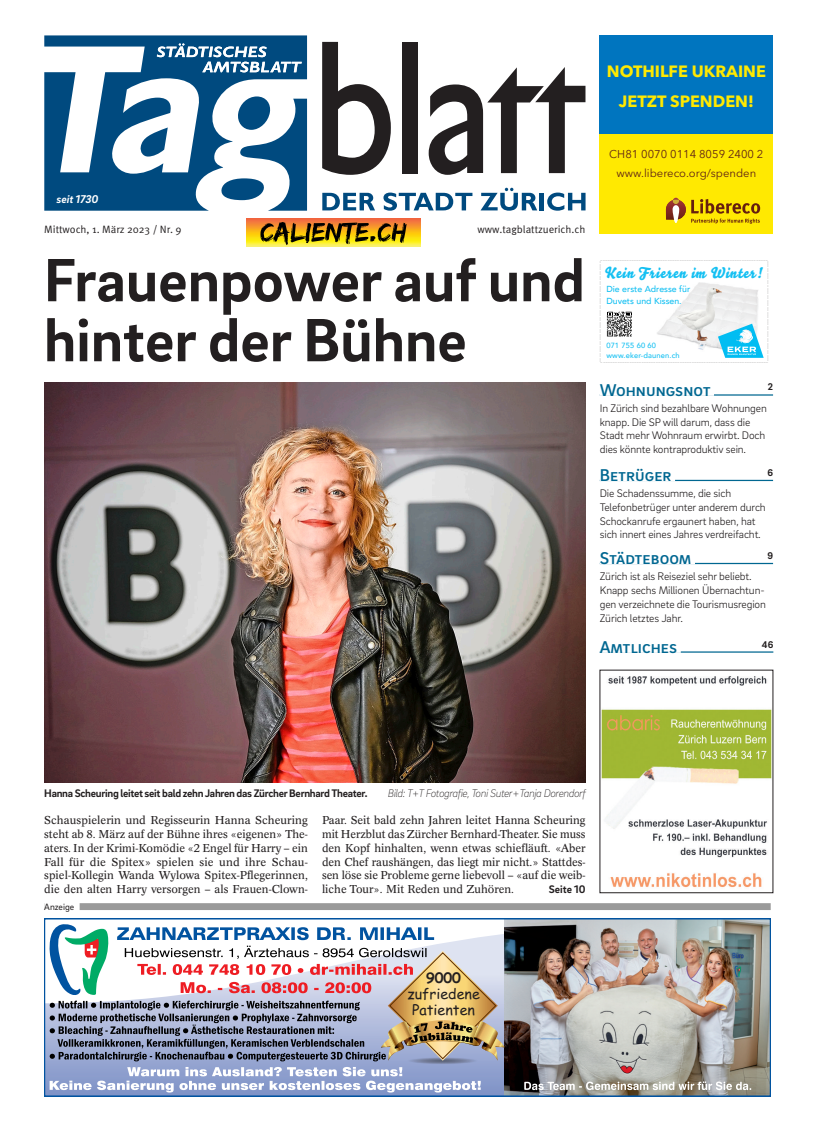
<style>
.page{position:relative;width:815px;height:1134px;background:#fff}
.page>*{position:absolute;margin:0;border:0;box-sizing:border-box;transform-origin:0 0}
.Aufmacher_50p_Master{font:700 62.5px/60px "Brix Sans";color:#231f20}
.Anriss_Boxtitel_Blau{font:500 17.5px "Brix Sans";color:#006791}
.t1{font:700 16.25px/30px "Avenir Next";color:#ffe901;text-align:center}
.t2{font:15px "Bello Script Pro";letter-spacing:.05em;color:#15c0f2}
.t3{font:14.38px/16.1px "Comic Sans MS";color:#231f20;text-align:center}
.t4{font:italic 700 11.62px "Brix Sans";color:#fff}
.Legende_Normal_v_x11{font:italic 200 11.38px "Brix Sans";letter-spacing:-.035em;color:#231f20}
.Grundtext_Master_x08{font:11.25px/13.8px "Concorde Pro";color:#231f20;text-align:justify}
.Anriss_Text_v_x08{font:300 11.25px/13.8px "Brix Sans";letter-spacing:-.01em;color:#231f20}
.Legende_Normal_v_x11-2{font:700 11.25px "Brix Sans";letter-spacing:-.025em;color:#231f20}
.t5{font:11.25px/18.8px "Avenir Next";color:#602316;text-align:center}
.Grundtext_Master_x08-2{font:700 11.25px "Brix Sans";color:#231f20}
.t6{font:10.62px "Meta Pro Norm";color:#231f20}
.Anriss_Seitenzahl_x4{font:700 10px "Brix Sans";color:#231f20}
.t7{font:9.38px "Brix Sans";color:#231f20}
.t8{font:500 8.75px/11.2px "Avenir";color:#15c0f2}
.t9{font:500 7.5px/10px "Avenir";letter-spacing:.02em;color:#15c0f2}
.t10{font:1.88px "Avenir";color:#231f20}
.s1{font-weight:700}
</style>
<div class="page">
<svg style="left:322px;top:193px;width:53px;height:17px"></svg>
<svg style="left:383px;top:193px;width:89px;height:18px"></svg>
<svg style="left:480px;top:188px;width:57px;height:23px"></svg>
<div style="left:539px;top:193px;width:5px;height:17px;background:#004a7f"></div>
<svg style="left:547px;top:193px;width:39px;height:18px"></svg>
<svg style="left:322px;top:42px;width:69px;height:133px"></svg>
<div style="left:402px;top:42px;width:16px;height:131px;background:#231f20"></div>
<svg style="left:429px;top:67px;width:156px;height:108px"></svg>
<svg style="left:44px;top:35px;width:263px;height:176px;fill:#004a7f"></svg>
<svg style="left:220px;top:96px;width:87px;height:115px"></svg>
<svg style="left:140px;top:127px;width:28px;height:30px"></svg>
<svg style="left:157px;top:43px;width:145px;height:29px"></svg>
<img style="left:44px;top:383px;width:542px;height:399px">
<hr style="left:600px;top:651px;width:173px;height:2px;background:#006791">
<svg style="left:600px;top:651px;width:81px;height:2px"></svg>
<hr style="left:600px;top:563px;width:173px;height:1px;background:#006791">
<hr style="left:600px;top:561px;width:95px;height:3px;background:#fff">
<hr style="left:600px;top:480px;width:173px;height:1px;background:#006791">
<hr style="left:600px;top:477px;width:75px;height:4px;background:#fff">
<hr style="left:600px;top:394px;width:173px;height:2px;background:#006791">
<svg style="left:600px;top:394px;width:114px;height:2px"></svg>
<img style="left:602px;top:676px;width:169px;height:212px">
<img style="left:247px;top:218px;width:173px;height:29px">
<img style="left:260px;top:222px;width:147px;height:23px">
<div style="left:44px;top:903px;width:727px;height:7px;background:#9a9a9a"></div>
<div style="left:44px;top:901px;width:36px;height:11px;background:#fff"></div>
<img style="left:44px;top:919px;width:727px;height:177px">
<svg style="left:524px;top:1081px;width:227px;height:9px"></svg>
<img style="left:408px;top:1061px;width:70px;height:3px">
<svg style="left:49px;top:923px;width:456px;height:138px"></svg>
<div style="left:600px;top:35px;width:173px;height:100px;background:#0075bf"></div>
<div style="left:600px;top:135px;width:173px;height:99px;background:#ffe901"></div>
<svg style="left:666px;top:198px;width:94px;height:26px"></svg>
<img style="left:657px;top:282px;width:101px;height:68px">
<img style="left:674px;top:288px;width:47px;height:53px">
<svg style="left:718px;top:324px;width:46px;height:34px"></svg>
<svg style="left:607px;top:312px;width:25px;height:25px"></svg>
<p class="t1" style="left:607px;top:56px;width:161px">NOTHILFE UKRAINE<br>JETZT SPENDEN!</p>
<p class="t4" style="left:57px;top:192px;width:43px">seit 1730</p>
<p class="t6" style="left:44px;top:221px;width:139px">Mittwoch, 1. März 2023 / Nr. 9</p>
<p class="t6" style="left:478px;top:221px;width:110px">www.tagblattzuerich.ch</p>
<p class="Aufmacher_50p_Master" style="left:44px;top:247px;width:542px">Frauenpower auf und hinter der Bühne</p>
<p class="t5" style="left:609px;top:144px;width:156px">CH81 0070 0114 8059 2400 2 www.libereco.org/spenden</p>
<p class="t10" style="left:601px;top:259px;width:169px">——————————————————————————————————————————————————————————————————————</p>
<p class="t10" style="left:767px;top:361px;width:102px;rotate:-90deg">———————————————————————————————— ——————————</p>
<p class="t10" style="left:599px;top:362px;width:102px;rotate:-90deg">——————————————————————————————————— ———————</p>
<p class="t2" style="left:605px;top:261px;width:160px">Kein Frieren im Winter!</p>
<p class="t8" style="left:606px;top:283px;width:85px">Die erste Adresse für<br>Duvets und Kissen.</p>
<p class="t9" style="left:606px;top:339px;width:75px">071 755 60 60 www.eker-daunen.ch</p>
<p class="t10" style="left:600px;top:361px;width:169px">— —————————————————————————————————————————————————————————————————————</p>
<p class="Anriss_Boxtitel_Blau" style="left:600px;top:378px;width:112px">Wohnungsnot</p>
<p class="Anriss_Seitenzahl_x4" style="left:768px;top:380px;width:7px">2</p>
<p class="Anriss_Text_v_x08" style="left:600px;top:401px;width:169px">In Zürich sind bezahlbare Wohnungen knapp. Die SP will darum, dass die Stadt mehr Wohnraum erwirbt. Doch dies könnte kontraproduktiv sein.</p>
<p class="Anriss_Boxtitel_Blau" style="left:600px;top:464px;width:73px">Betrüger</p>
<p class="Anriss_Seitenzahl_x4" style="left:767px;top:466px;width:7px">6</p>
<p class="Anriss_Text_v_x08" style="left:600px;top:486px;width:168px">Die Schadenssumme, die sich Telefonbetrüger unter anderem durch Schockanrufe ergaunert haben, hat sich innert eines Jahres verdreifacht.</p>
<p class="Anriss_Boxtitel_Blau" style="left:600px;top:547px;width:93px">Städteboom</p>
<p class="Anriss_Seitenzahl_x4" style="left:767px;top:549px;width:7px">9</p>
<p class="Anriss_Text_v_x08" style="left:600px;top:569px;width:168px">Zürich ist als Reiseziel sehr beliebt.<br>Knapp sechs Millionen Übernachtun&shy;gen verzeichnete die Tourismusregion Zürich letztes Jahr.</p>
<p class="Anriss_Boxtitel_Blau" style="left:600px;top:635px;width:79px">Amtliches</p>
<p class="Anriss_Seitenzahl_x4" style="left:762px;top:638px;width:13px">46</p>
<p class="Legende_Normal_v_x11-2" style="left:44px;top:786px;width:325px">Hanna Scheuring leitet seit bald zehn Jahren das Zürcher Bernhard Theater.</p>
<p class="Legende_Normal_v_x11" style="left:388px;top:786px;width:199px">Bild: T+T Fotografie, Toni Suter+Tanja Dorendorf</p>
<p class="Grundtext_Master_x08" style="left:44px;top:813px;width:265px">Schauspielerin und Regisseurin Hanna Scheuring steht ab 8. März auf der Bühne ihres «eigenen» The&shy;aters. In der Krimi-Komödie «2 Engel für Harry – ein Fall für die Spitex» spielen sie und ihre Schau&shy;spiel-Kollegin Wanda Wylowa Spitex-Pflegerinnen, die den alten Harry versorgen – als Frauen-Clown-</p>
<p class="Grundtext_Master_x08" style="left:322px;top:813px;width:265px">Paar. Seit bald zehn Jahren leitet Hanna Scheuring mit Herzblut das Zürcher Bernhard-Theater. Sie muss den Kopf hinhalten, wenn etwas schiefläuft. «Aber den Chef raushängen, das liegt mir nicht.» Stattdes&shy;sen löse sie Probleme gerne liebevoll – «auf die weib&shy;liche Tour». Mit Reden und Zuhören.</p>
<p class="Grundtext_Master_x08-2" style="left:549px;top:882px;width:38px">Seite 10</p>
<p class="t7" style="left:44px;top:900px;width:32px">Anzeige</p>
<p class="t3" style="left:407px;top:969px;width:74px"><span class="s1">9000 </span>zufriedene<br>Patienten</p>
</div>
